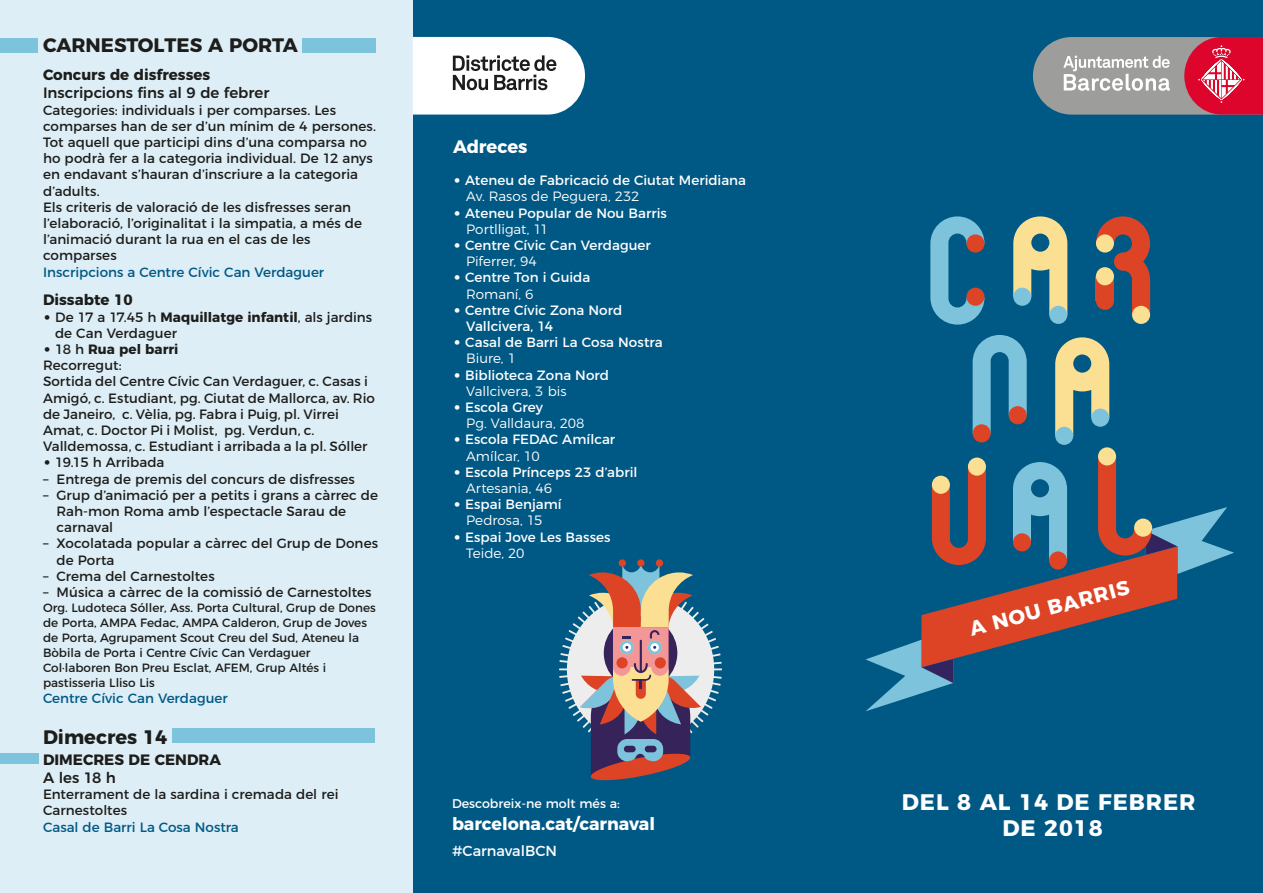
<style>
.page{position:relative;width:1263px;height:893px;background:#fff}
.page>*{position:absolute;margin:0;border:0;box-sizing:border-box;transform-origin:0 0}
.t1{font:700 22.5px/26px "Montserrat";letter-spacing:.04em;color:#fff;text-align:center}
.t2{font:700 20.4px "Montserrat";color:#fff}
.t3{font:700 19.5px "Montserrat";color:#1d1d1b}
.t4{font:700 18px "Montserrat";letter-spacing:-.01em;color:#fff}
.t5{font:700 17.4px "Montserrat";color:#fff}
.t6{font:700 15px "Montserrat";color:#1d1d1b}
.t7{font:500 15px "Montserrat";color:#1d1d1b}
.t8{font:14.55px "Montserrat";color:#fff}
.t9{font:13.5px/16.2px "Montserrat";color:#1d1d1b}
.t10{font:13.5px/16.2px "Montserrat";color:#fff}
.t11{font:13.5px "Montserrat";color:#005985}
.t12{font:300 13.5px/16.2px "Montserrat";letter-spacing:-.005em;color:#fff}
.t13{font:12.6px "Montserrat";color:#fff}
.t14{font:12px/15px "Montserrat";color:#1d1d1b}
.s1{font-family:"Optima";font-weight:700}
.s2{font-weight:700}
.s3{font-weight:300}
.s4{font-weight:400}
</style>
<div class="page">
<div style="left:412px;top:0;width:851px;height:893px;background:#005985"></div>
<div style="left:0;top:0;width:413px;height:893px;background:#ddeef6"></div>
<svg style="left:413px;top:37px;width:172px;height:78px;background:#dbe0e2"></svg>
<svg style="left:1033px;top:37px;width:230px;height:78px;background:#b17b87"></svg>
<svg style="left:1096px;top:216px;width:54px;height:96px"></svg>
<div style="left:1096px;top:234px;width:18px;height:19px;background:#fbdf93;border-radius:50%"></div>
<div style="left:1096px;top:292px;width:18px;height:18px;background:#dd4425;border-radius:50%"></div>
<div style="left:1114px;top:253px;width:18px;height:18px;background:#dd4425;border-radius:50%"></div>
<div style="left:1096px;top:276px;width:18px;height:25px;background:#dd4425"></div>
<div style="left:1096px;top:267px;width:18px;height:18px;background:#fbdf93;border-radius:50%"></div>
<div style="left:1132px;top:306px;width:18px;height:18px;background:#fbdf93;border-radius:50%"></div>
<svg style="left:930px;top:216px;width:54px;height:109px"></svg>
<div style="left:966px;top:234px;width:18px;height:19px;background:#dd4425;border-radius:50%"></div>
<div style="left:966px;top:288px;width:18px;height:18px;background:#dd4425;border-radius:50%"></div>
<svg style="left:973px;top:335px;width:54px;height:95px"></svg>
<div style="left:973px;top:424px;width:18px;height:18px;background:#dd4425;border-radius:50%"></div>
<div style="left:1009px;top:406px;width:18px;height:18px;background:#dd4425;border-radius:50%"></div>
<div style="left:1098px;top:447px;width:18px;height:18px;background:#fbdf93;border-radius:50%"></div>
<svg style="left:1013px;top:216px;width:54px;height:96px"></svg>
<svg style="left:866px;top:456px;width:368px;height:255px"></svg>
<div style="left:1049px;top:306px;width:18px;height:18px;background:#7dc3dc;border-radius:50%"></div>
<div style="left:1013px;top:288px;width:18px;height:18px;background:#7dc3dc;border-radius:50%"></div>
<div style="left:1049px;top:551px;width:18px;height:19px;background:#dd4425;border-radius:50%"></div>
<svg style="left:1055px;top:337px;width:54px;height:99px"></svg>
<div style="left:1091px;top:409px;width:18px;height:18px;background:#7dc3dc;border-radius:50%"></div>
<div style="left:1055px;top:427px;width:18px;height:18px;background:#7dc3dc;border-radius:50%"></div>
<div style="left:1013px;top:533px;width:18px;height:18px;background:#dd4425;border-radius:50%"></div>
<div style="left:619px;top:559px;width:7px;height:8px;background:#dd4425;border-radius:50%"></div>
<div style="left:637px;top:559px;width:7px;height:8px;background:#dd4425;border-radius:50%"></div>
<div style="left:656px;top:559px;width:7px;height:8px;background:#dd4425;border-radius:50%"></div>
<svg style="left:559px;top:563px;width:163px;height:218px"></svg>
<div style="left:0;top:754px;width:38px;height:10px;background:#7dc3dc"></div>
<div style="left:302px;top:38px;width:74px;height:15px;background:#7dc3dc"></div>
<div style="left:172px;top:729px;width:202px;height:14px;background:#7dc3dc"></div>
<div style="left:0;top:38px;width:37px;height:15px;background:#7dc3dc"></div>
<h3 class="t3" style="left:43px;top:29px;width:256px">CARNESTOLTES A PORTA</h3>
<p class="t6" style="left:43px;top:63px;width:169px">Concurs de disfresses</p>
<p class="t7" style="left:43px;top:81px;width:228px">Inscripcions fins al 9 de febrer</p>
<p class="t9" style="left:43px;top:101px;width:335px">Categories: individuals i per comparses. Les comparses han de ser d’un mínim de 4 persones.<br>Tot aquell que participi dins d’una comparsa no ho podrà fer a la categoria individual. De 12 anys en endavant s’hauran d’inscriure a la categoria d’adults.<br>Els criteris de valoració de les disfresses seran l’elaboració, l’originalitat i la simpatia, a més de l’animació durant la rua en el cas de les comparses</p>
<p class="t11" style="left:43px;top:261px;width:283px">Inscripcions a Centre Cívic Can Verdaguer</p>
<p class="t6" style="left:43px;top:288px;width:91px">Dissabte 10</p>
<p class="t9" style="left:55px;top:308px;width:319px;text-indent:-12px"><span class="s1">•</span> De 17 a 17.45 h <span class="s2">Maquillatge infantil</span>, als jardins de Can Verdaguer</p>
<p class="t9" style="left:43px;top:340px;width:333px"><span class="s1">•</span> 18 h <span class="s2">Rua pel barri<br></span>Recorregut:<br>Sortida del Centre Cívic Can Verdaguer, c. Casas i Amigó, c. Estudiant, pg. Ciutat de Mallorca, av. Rio de Janeiro, c. Vèlia, pg. Fabra i Puig, pl. Virrei Amat, c. Doctor Pi i Molist, pg. Verdun, c.<br>Valldemossa, c. Estudiant i arribada a la pl. Sóller</p>
<p class="t9" style="left:43px;top:453px;width:123px"><span class="s1">•</span> 19.15 h Arribada</p>
<p class="t9" style="left:43px;top:470px;width:313px">– Entrega de premis del concurs de disfresses</p>
<p class="t9" style="left:57px;top:486px;width:323px;text-indent:-13px">– Grup d’animació per a petits i grans a càrrec de<br>Rah-mon Roma amb l’espectacle Sarau de carnaval</p>
<p class="t9" style="left:57px;top:534px;width:323px;text-indent:-13px">– Xocolatada popular a càrrec del Grup de Dones de Porta</p>
<p class="t9" style="left:43px;top:567px;width:173px">– Crema del Carnestoltes</p>
<p class="t9" style="left:43px;top:583px;width:330px">– Música a càrrec de la comissió de Carnestoltes</p>
<p class="t14" style="left:43px;top:599px;width:334px">Org. Ludoteca Sóller, Ass. Porta Cultural, Grup de Dones de Porta, AMPA Fedac, AMPA Calderon, Grup de Joves de Porta, Agrupament Scout Creu del Sud, Ateneu la Bòbila de Porta i Centre Cívic Can Verdaguer Col·laboren Bon Preu Esclat, AFEM, Grup Altés i pastisseria Lliso Lis</p>
<p class="t11" style="left:43px;top:688px;width:186px">Centre Cívic Can Verdaguer</p>
<h3 class="t3" style="left:43px;top:721px;width:126px">Dimecres 14</h3>
<p class="t6" style="left:43px;top:747px;width:179px">DIMECRES DE CENDRA</p>
<p class="t7" style="left:43px;top:766px;width:74px">A les 18 h</p>
<p class="t9" style="left:43px;top:785px;width:297px">Enterrament de la sardina i cremada del rei<br>Carnestoltes</p>
<p class="t11" style="left:43px;top:816px;width:197px">Casal de Barri La Cosa Nostra</p>
<h3 class="t4" style="left:453px;top:132px;width:76px">Adreces</h3>
<p class="t10" style="left:466px;top:171px;width:281px;text-indent:-13px"><span class="s1">•</span> Ateneu de Fabricació de Ciutat Meridiana<br><span class="s3">Av. Rasos de Peguera, 232</span></p>
<p class="t10" style="left:466px;top:204px;width:202px;text-indent:-13px"><span class="s1">•</span> Ateneu Popular de Nou Barris<br><span class="s3">Portlligat, 11</span></p>
<p class="t10" style="left:466px;top:236px;width:186px;text-indent:-13px"><span class="s1">•</span> Centre Cívic Can Verdaguer<br><span class="s3">Piferrer, 94</span></p>
<p class="t10" style="left:466px;top:268px;width:126px;text-indent:-13px"><span class="s1">•</span> Centre Ton i Guida<br><span class="s3">Romaní, 6</span></p>
<p class="t10" style="left:466px;top:301px;width:158px;text-indent:-13px"><span class="s1">•</span> Centre Cívic Zona Nord<br>Vallcivera, 14</p>
<p class="t10" style="left:466px;top:333px;width:198px;text-indent:-13px"><span class="s1">•</span> Casal de Barri La Cosa Nostra<br><span class="s3">Biure, 1</span></p>
<p class="t10" style="left:466px;top:366px;width:144px;text-indent:-13px"><span class="s1">•</span> Biblioteca Zona Nord<br><span class="s3">Vallcivera, 3 bis</span></p>
<p class="t12" style="left:466px;top:398px;width:120px;text-indent:-13px"><span class="s1">•</span> <span class="s4">Escola Grey<br></span>Pg. Valldaura, 208</p>
<p class="t10" style="left:466px;top:430px;width:151px;text-indent:-13px"><span class="s1">•</span> Escola FEDAC Amílcar<br><span class="s3">Amílcar, 10</span></p>
<p class="t10" style="left:466px;top:463px;width:173px;text-indent:-13px"><span class="s1">•</span> Escola Prínceps 23 d’abril<br><span class="s3">Artesania, 46</span></p>
<p class="t10" style="left:453px;top:495px;width:110px;text-align:center"><span class="s1">•</span> Espai Benjamí<br><span class="s3">Pedrosa, 15</span></p>
<p class="t10" style="left:466px;top:528px;width:146px;text-indent:-13px"><span class="s1">•</span> Espai Jove Les Basses<br><span class="s3">Teide, 20</span></p>
<p class="t13" style="left:452px;top:793px;width:169px">Descobreix-ne molt més a:</p>
<p class="t5" style="left:452px;top:809px;width:205px">barcelona.cat/carnaval</p>
<p class="t8" style="left:452px;top:839px;width:107px">#CarnavalBCN</p>
<h2 class="t2" style="left:965px;top:613px;width:166px;rotate:-15deg">A NOU BARRIS</h2>
<h1 class="t1" style="left:902px;top:787px;width:295px">DEL 8 AL 14 DE FEBRER<br>DE 2018</h1>
</div>
